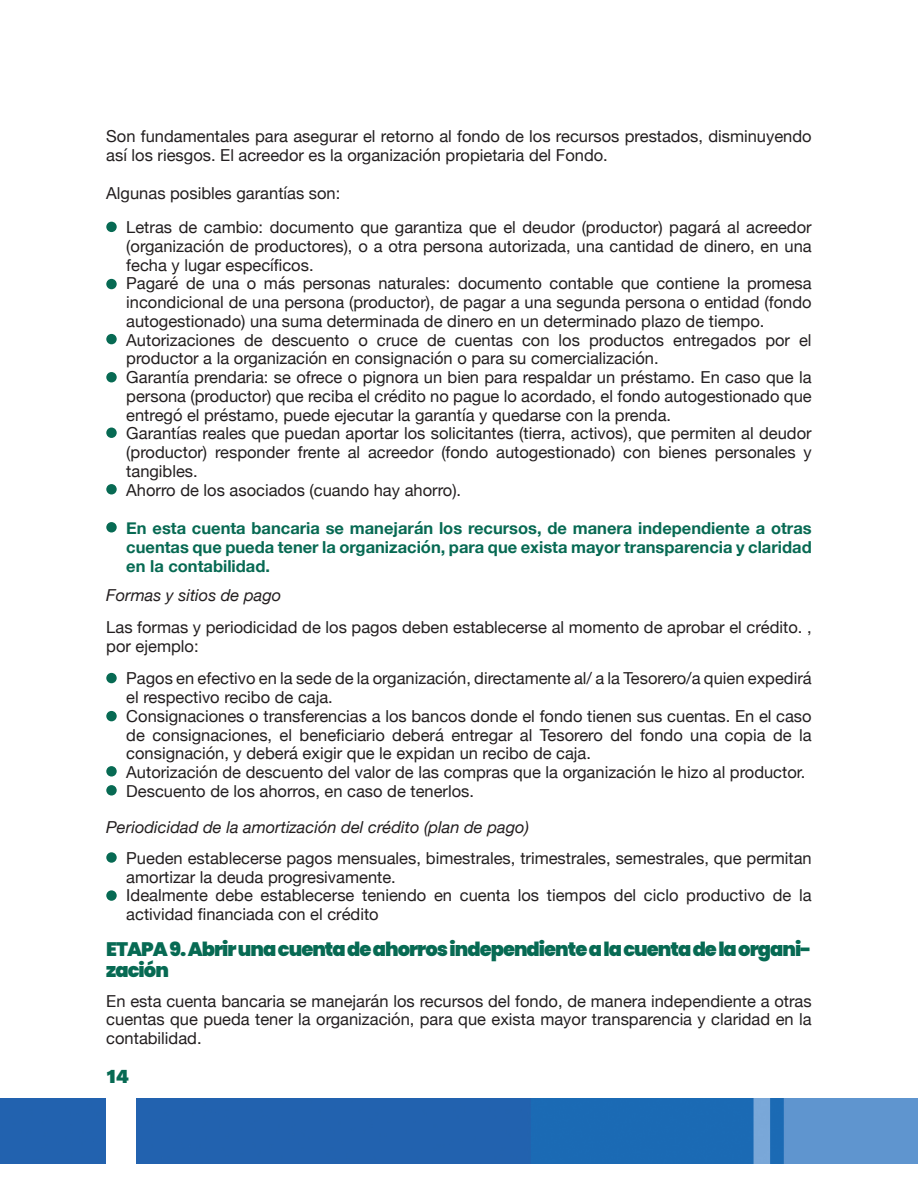
<style>
.page{position:relative;width:918px;height:1188px;background:#fff}
.page>*{position:absolute;margin:0;border:0;box-sizing:border-box;transform-origin:0 0}
.t1{font:900 19.5px/21px "Poppins";letter-spacing:-.05em;color:#076a53}
.t2{font:900 19.5px "Work Sans";color:#076a53}
.t3{font:16.5px/18.8px "Helvetica Neue";color:#231f20}
.t4{font:700 16.5px/18.8px "Helvetica Neue";color:#076a53;text-align:justify}
.t5{font:italic 16.5px "Helvetica Neue";color:#231f20}
</style>
<div class="page">
<img style="left:0;top:1099px;width:918px;height:65px">
<div style="left:107px;top:1097px;width:29px;height:91px;background:#fff"></div>
<div style="left:106px;top:222px;width:11px;height:10px;background:#076a53;border-radius:50%"></div>
<div style="left:106px;top:673px;width:11px;height:10px;background:#076a53;border-radius:50%"></div>
<div style="left:106px;top:852px;width:11px;height:11px;background:#076a53;border-radius:50%"></div>
<div style="left:106px;top:334px;width:11px;height:10px;background:#076a53;border-radius:50%"></div>
<div style="left:106px;top:785px;width:11px;height:11px;background:#076a53;border-radius:50%"></div>
<div style="left:106px;top:766px;width:11px;height:11px;background:#076a53;border-radius:50%"></div>
<div style="left:106px;top:372px;width:11px;height:10px;background:#076a53;border-radius:50%"></div>
<div style="left:106px;top:428px;width:11px;height:10px;background:#076a53;border-radius:50%"></div>
<div style="left:106px;top:484px;width:11px;height:10px;background:#076a53;border-radius:50%"></div>
<div style="left:106px;top:279px;width:11px;height:10px;background:#076a53;border-radius:50%"></div>
<div style="left:106px;top:711px;width:11px;height:10px;background:#076a53;border-radius:50%"></div>
<div style="left:106px;top:890px;width:11px;height:11px;background:#076a53;border-radius:50%"></div>
<div style="left:106px;top:522px;width:11px;height:10px;background:#076a53;border-radius:50%"></div>
<p class="t3" style="left:106px;top:128px;width:707px">Son fundamentales para asegurar el retorno al fondo de los recursos prestados, disminuyendo así los riesgos. El acreedor es la organización propietaria del Fondo.</p>
<p class="t3" style="left:106px;top:184px;width:236px">Algunas posibles garantías son:</p>
<p class="t3" style="left:126px;top:219px;width:687px;text-align:justify">Letras de cambio: documento que garantiza que el deudor (productor) pagará al acreedor (organización de productores), o a otra persona autorizada, una cantidad de dinero, en una fecha y lugar específicos.</p>
<p class="t3" style="left:126px;top:275px;width:687px;text-align:justify">Pagaré de una o más personas naturales: documento contable que contiene la promesa incondicional de una persona (productor), de pagar a una segunda persona o entidad (fondo autogestionado) una suma determinada de dinero en un determinado plazo de tiempo.</p>
<p class="t3" style="left:126px;top:331px;width:687px">Autorizaciones de descuento o cruce de cuentas con los productos entregados por el productor a la organización en consignación o para su comercialización.</p>
<p class="t3" style="left:126px;top:369px;width:687px;text-align:justify">Garantía prendaria: se ofrece o pignora un bien para respaldar un préstamo. En caso que la persona (productor) que reciba el crédito no pague lo acordado, el fondo autogestionado que entregó el préstamo, puede ejecutar la garantía y quedarse con la prenda.</p>
<p class="t3" style="left:126px;top:425px;width:687px;text-align:justify">Garantías reales que puedan aportar los solicitantes (tierra, activos), que permiten al deudor (productor) responder frente al acreedor (fondo autogestionado) con bienes personales y tangibles.</p>
<p class="t3" style="left:126px;top:481px;width:336px">Ahorro de los asociados (cuando hay ahorro).</p>
<p class="t4" style="left:126px;top:520px;width:687px">En esta cuenta bancaria se manejarán los recursos, de manera independiente a otras cuentas que pueda tener la organización, para que exista mayor transparencia y claridad en la contabilidad.</p>
<p class="t5" style="left:106px;top:584px;width:177px">Formas y sitios de pago</p>
<p class="t3" style="left:106px;top:619px;width:707px">Las formas y periodicidad de los pagos deben establecerse al momento de aprobar el crédito. , por ejemplo:</p>
<p class="t3" style="left:126px;top:670px;width:687px">Pagos en efectivo en la sede de la organización, directamente al/ a la Tesorero/a quien expedirá el respectivo recibo de caja.</p>
<p class="t3" style="left:126px;top:708px;width:687px;text-align:justify">Consignaciones o transferencias a los bancos donde el fondo tienen sus cuentas. En el caso de consignaciones, el beneficiario deberá entregar al Tesorero del fondo una copia de la consignación, y deberá exigir que le expidan un recibo de caja.</p>
<p class="t3" style="left:126px;top:764px;width:681px">Autorización de descuento del valor de las compras que la organización le hizo al productor.</p>
<p class="t3" style="left:126px;top:783px;width:349px">Descuento de los ahorros, en caso de tenerlos.</p>
<p class="t5" style="left:106px;top:815px;width:424px">Periodicidad de la amortización del crédito (plan de pago)</p>
<p class="t3" style="left:126px;top:849px;width:687px">Pueden establecerse pagos mensuales, bimestrales, trimestrales, semestrales, que permitan amortizar la deuda progresivamente.</p>
<p class="t3" style="left:126px;top:887px;width:687px">Idealmente debe establecerse teniendo en cuenta los tiempos del ciclo productivo de la actividad financiada con el crédito</p>
<p class="t1" style="left:106px;top:939px;width:707px">ETAPA 9. Abrir una cuenta de ahorros independiente a la cuenta de la organi&shy;zación</p>
<p class="t3" style="left:106px;top:992px;width:707px;text-align:justify">En esta cuenta bancaria se manejarán los recursos del fondo, de manera independiente a otras cuentas que pueda tener la organización, para que exista mayor transparencia y claridad en la contabilidad.</p>
<p class="t2" style="left:107px;top:1061px;width:24px">14</p>
</div>
